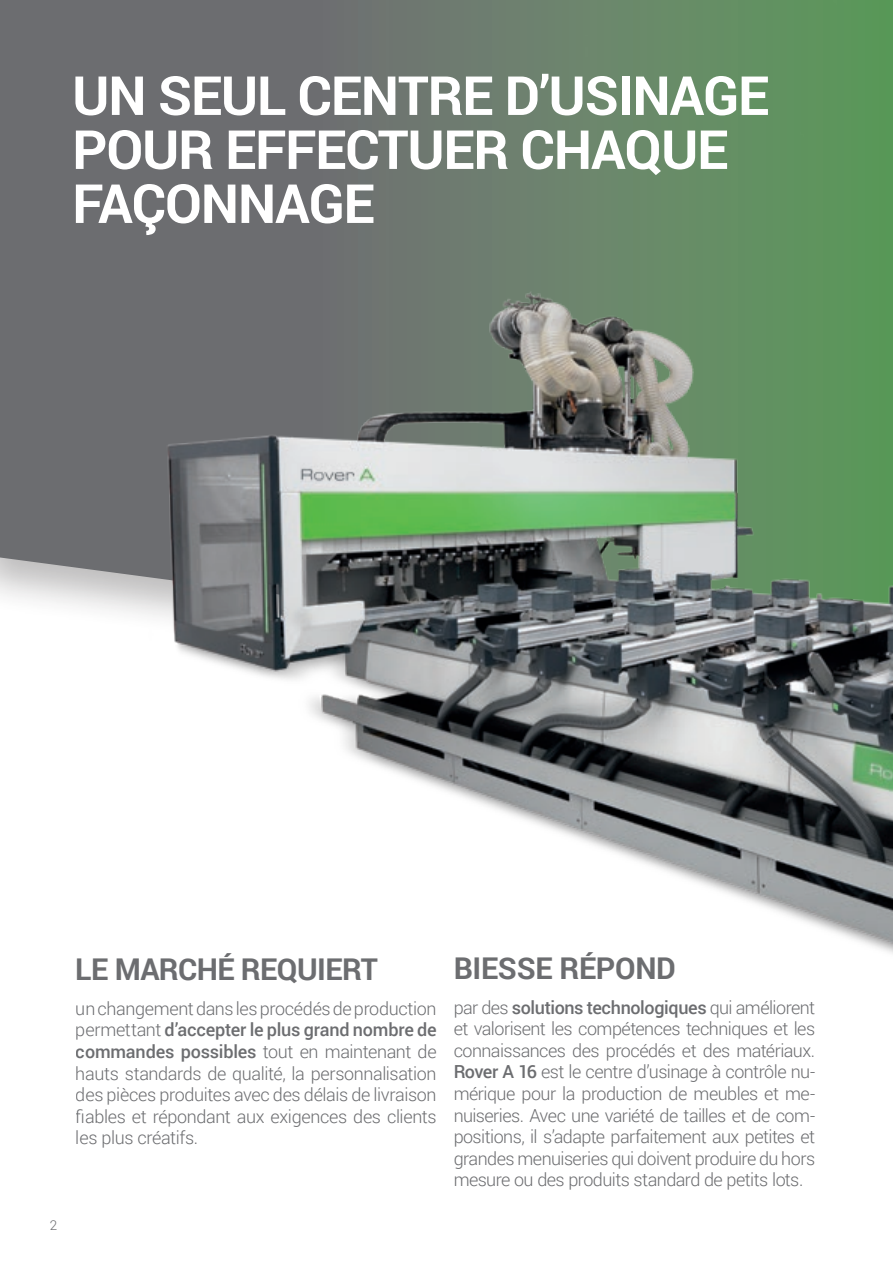
<style>
.page{position:relative;width:893px;height:1263px;background:#fff}
.page>*{position:absolute;margin:0;border:0;box-sizing:border-box;transform-origin:0 0}
.t1{font:700 54px/54px "Roboto";letter-spacing:-.02em;color:#fff}
.t2{font:700 30px "Roboto";letter-spacing:-.02em;color:#6c6d70}
.t3{font:300 18px/21.6px "Roboto";letter-spacing:-.025em;color:#6c6d70;text-align:justify}
.t4{font:300 13.5px "Roboto";color:#6c6d70}
.s1{font-weight:500}
</style>
<div class="page">
<svg style="left:0;top:0;width:893px;height:608px;background:#6b7c6d"></svg>
<img style="left:99px;top:285px;width:794px;height:669px">
<p class="t1" style="left:72px;top:67px;width:698px">UN SEUL CENTRE D’USINAGE<br>POUR EFFECTUER CHAQUE<br>FAÇONNAGE</p>
<p class="t4" style="left:50px;top:1215px;width:9px">2</p>
<h2 class="t2" style="left:76px;top:948px;width:304px">LE MARCHÉ REQUIERT</h2>
<p class="t3" style="left:76px;top:997px;width:362px">un changement dans les procédés de production permettant <span class="s1">d’accepter le plus grand nombre de commandes possibles</span> tout en maintenant de hauts standards de qualité, la personnalisation des pièces produites avec des délais de livraison fiables et répondant aux exigences des clients les plus créatifs.</p>
<h2 class="t2" style="left:454px;top:947px;width:224px">BIESSE RÉPOND</h2>
<p class="t3" style="left:454px;top:996px;width:363px">par des <span class="s1">solutions technologiques</span> qui améliorent et valorisent les compétences techniques et les connaissances des procédés et des matériaux.<br><span class="s1">Rover A 16</span> est le centre d’usinage à contrôle nu&shy;mérique pour la production de meubles et me&shy;nuiseries. Avec une variété de tailles et de com&shy;positions, il s’adapte parfaitement aux petites et grandes menuiseries qui doivent produire du hors mesure ou des produits standard de petits lots.</p>
</div>
